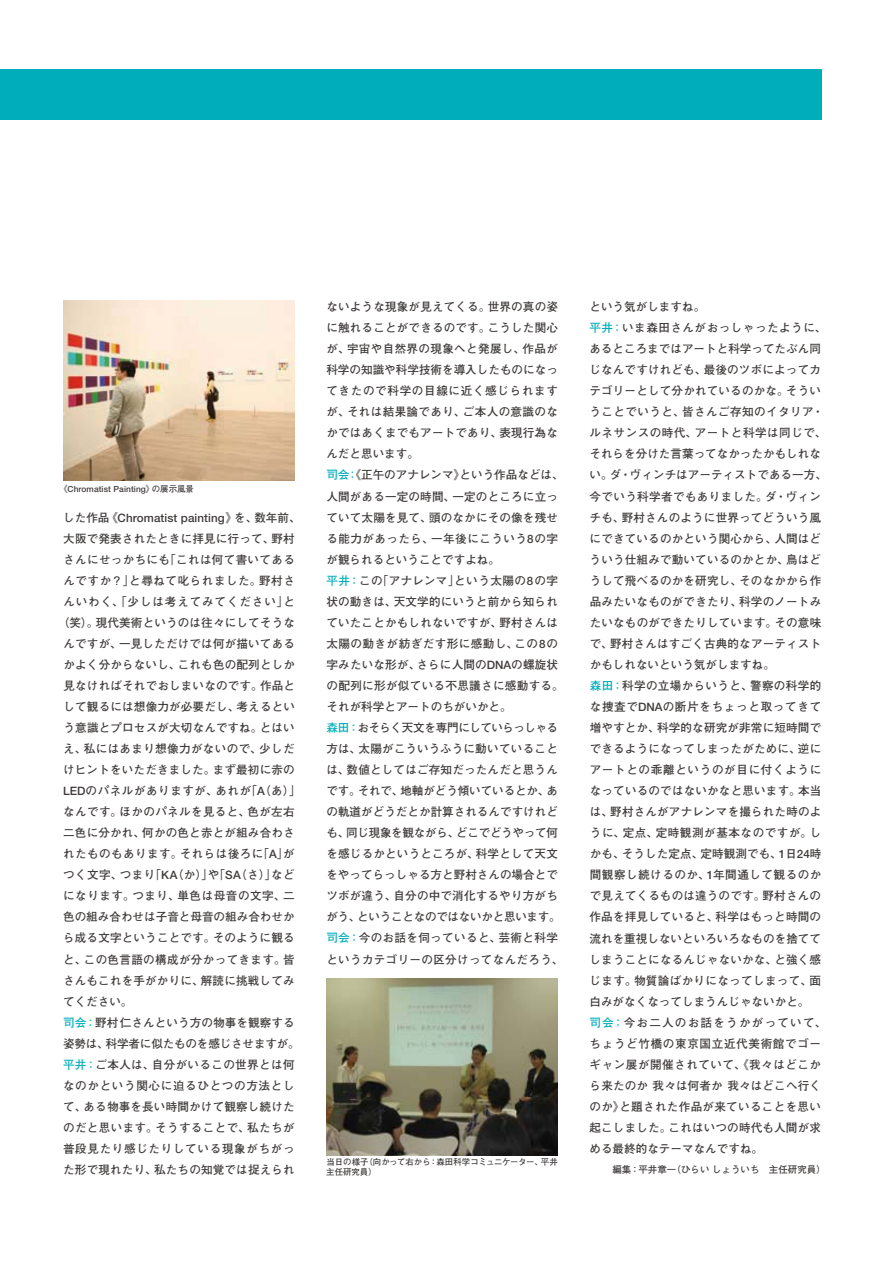
<style>
.page{position:relative;width:893px;height:1263px;background:#fff}
.page>*{position:absolute;margin:0;border:0;box-sizing:border-box;transform-origin:0 0}
.t1{font:11.55px/21px "Futo Go B101 Pro Bold 90 msp RKSJ H";letter-spacing:.015em;color:#3f3b3a}
.t2{font:11.55px "Futo Go B101 Pro Bold 90 msp RKSJ H";letter-spacing:.045em;color:#3f3b3a}
.t3{font:11.55px "Futo Go B101 Pro Bold 90 msp RKSJ H";letter-spacing:.035em;color:#3f3b3a}
.t4{font:11.55px "Futo Go B101 Pro Bold 90 msp RKSJ H";letter-spacing:.055em;color:#3f3b3a}
.t5{font:500 11.55px "Helvetica Neue LT Std";letter-spacing:.01em;color:#3f3b3a}
.t6{font:11.55px "Futo Go B101 Pro Bold 90 msp RKSJ H";letter-spacing:-.015em;color:#3f3b3a}
.t7{font:11.55px "Futo Go B101 Pro Bold 90 msp RKSJ H";letter-spacing:.075em;color:#3f3b3a}
.t8{font:9.45px "Futo Go B101 Pro Bold 90 msp RKSJ H";color:#3f3b3a}
.t9{font:8.4px/10.5px "Futo Go B101 Pro Bold 90 msp RKSJ H";color:#3f3b3a}
.t10{font:500 8.4px "Helvetica Neue LT Std";letter-spacing:.01em;color:#3f3b3a}
.s1{font-family:"Futo Go B101 Pro Bold 90 msp RKSJ H";font-weight:400}
.s2{font-family:"Helvetica Neue LT Std";font-weight:500}
.s3{color:#00aebb}
</style>
<div class="page">
<img style="left:63px;top:301px;width:232px;height:180px">
<img style="left:326px;top:979px;width:232px;height:176px">
<div style="left:0;top:69px;width:821px;height:51px;background:#00aebb"></div>
<p class="t10" style="left:59px;top:486px;width:136px"><span class="s1">《</span>Chromatist Painting<span class="s1">》の展示風景</span></p>
<p class="t5" style="left:63px;top:513px;width:239px"><span class="s1">した作品《</span>Chromatist painting<span class="s1">》を、数年前、</span></p>
<p class="t1" style="left:63px;top:529px;width:233px">大阪で発表されたときに拝見に行って、野村</p>
<p class="t1" style="left:63px;top:550px;width:233px">さんにせっかちにも「これは何て書いてある</p>
<p class="t2" style="left:63px;top:576px;width:233px">んですか？」と尋ねて叱られました。野村さ</p>
<p class="t7" style="left:63px;top:597px;width:233px">んいわく、「少しは考えてみてください」と</p>
<p class="t1" style="left:58px;top:613px;width:239px">（笑）。現代美術というのは往々にしてそうな</p>
<p class="t1" style="left:63px;top:635px;width:233px">んですが、一見しただけでは何が描いてある</p>
<p class="t1" style="left:63px;top:656px;width:233px">かよく分からないし、これも色の配列としか</p>
<p class="t1" style="left:63px;top:677px;width:233px">見なければそれでおしまいなのです。作品と</p>
<p class="t1" style="left:64px;top:698px;width:233px">して観るには想像力が必要だし、考えるとい</p>
<p class="t1" style="left:64px;top:719px;width:233px">う意識とプロセスが大切なんですね。とはい</p>
<p class="t1" style="left:63px;top:740px;width:233px">え、私にはあまり想像力がないので、少しだ</p>
<p class="t1" style="left:63px;top:761px;width:233px">けヒントをいただきました。まず最初に赤の</p>
<p class="t2" style="left:63px;top:786px;width:239px"><span class="s2">LED</span>のパネルがありますが、あれが「<span class="s2">A</span>（あ）」</p>
<p class="t1" style="left:63px;top:803px;width:233px">なんです。ほかのパネルを見ると、色が左右</p>
<p class="t1" style="left:63px;top:824px;width:233px">二色に分かれ、何かの色と赤とが組み合わさ</p>
<p class="t3" style="left:63px;top:850px;width:233px">れたものもあります。それらは後ろに「<span class="s2">A</span>」が</p>
<p class="t3" style="left:63px;top:871px;width:233px">つく文字、つまり「<span class="s2">KA</span>（か）」や「<span class="s2">SA</span>（さ）」など</p>
<p class="t2" style="left:63px;top:892px;width:233px">になります。つまり、単色は母音の文字、二</p>
<p class="t1" style="left:63px;top:908px;width:233px">色の組み合わせは子音と母音の組み合わせか</p>
<p class="t1" style="left:63px;top:929px;width:233px">ら成る文字ということです。そのように観る</p>
<p class="t1" style="left:63px;top:950px;width:233px">と、この色言語の構成が分かってきます。皆</p>
<p class="t1" style="left:63px;top:971px;width:233px">さんもこれを手がかりに、解読に挑戦してみ</p>
<p class="t1" style="left:63px;top:992px;width:71px">てください。</p>
<p class="t1" style="left:63px;top:1013px;width:233px"><span class="s3">司会：</span>野村仁さんという方の物事を観察する</p>
<p class="t6" style="left:63px;top:1039px;width:238px">姿勢は、科学者に似たものを感じさせますが。</p>
<p class="t1" style="left:63px;top:1055px;width:233px"><span class="s3">平井：</span>ご本人は、自分がいるこの世界とは何</p>
<p class="t4" style="left:63px;top:1081px;width:233px">なのかという関心に迫るひとつの方法とし</p>
<p class="t1" style="left:63px;top:1098px;width:233px">て、ある物事を長い時間かけて観察し続けた</p>
<p class="t1" style="left:63px;top:1119px;width:233px">のだと思います。そうすることで、私たちが</p>
<p class="t4" style="left:63px;top:1144px;width:233px">普段見たり感じたりしている現象がちがっ</p>
<p class="t1" style="left:63px;top:1161px;width:233px">た形で現れたり、私たちの知覚では捉えられ</p>
<p class="t1" style="left:326px;top:298px;width:239px">ないような現象が見えてくる。世界の真の姿に触れることができるのです。こうした関心が、宇宙や自然界の現象へと発展し、作品が科学の知識や科学技術を導入したものになってきたので科学の目線に近く感じられますが、それは結果論であり、ご本人の意識のなかではあくまでもアートであり、表現行為なんだと思います。<br><span class="s3">司会：</span>《正午のアナレンマ》という作品などは、人間がある一定の時間、一定のところに立っていて太陽を見て、頭のなかにその像を残せる能力があったら、一年後にこういう<span class="s2">8</span>の字が観られるということですよね。<br><span class="s3">平井：</span>この「アナレンマ」という太陽の<span class="s2">8</span>の字状の動きは、天文学的にいうと前から知られていたことかもしれないですが、野村さんは太陽の動きが紡ぎだす形に感動し、この<span class="s2">8</span>の字みたいな形が、さらに人間の<span class="s2">DNA</span>の螺旋状の配列に形が似ている不思議さに感動する。それが科学とアートのちがいかと。<br><span class="s3">森田：</span>おそらく天文を専門にしていらっしゃる方は、太陽がこういうふうに動いていることは、数値としてはご存知だったんだと思うんです。それで、地軸がどう傾いているとか、あの軌道がどうだとか計算されるんですけれども、同じ現象を観ながら、どこでどうやって何を感じるかというところが、科学として天文をやってらっしゃる方と野村さんの場合とでツボが違う、自分の中で消化するやり方がちがう、ということなのではないかと思います。<span class="s3">司会：</span>今のお話を伺っていると、芸術と科学というカテゴリーの区分けってなんだろう、</p>
<p class="t1" style="left:589px;top:298px;width:239px">という気がしますね。<br><span class="s3">平井：</span>いま森田さんがおっしゃったように、あるところまではアートと科学ってたぶん同じなんですけれども、最後のツボによってカテゴリーとして分かれているのかな。そういうことでいうと、皆さんご存知のイタリア・ルネサンスの時代、アートと科学は同じで、それらを分けた言葉ってなかったかもしれない。ダ・ヴィンチはアーティストである一方、今でいう科学者でもありました。ダ・ヴィンチも、野村さんのように世界ってどういう風にできているのかという関心から、人間はどういう仕組みで動いているのかとか、鳥はどうして飛べるのかを研究し、そのなかから作品みたいなものができたり、科学のノートみたいなものができたりしています。その意味で、野村さんはすごく古典的なアーティストかもしれないという気がしますね。<br><span class="s3">森田：</span>科学の立場からいうと、警察の科学的な捜査で<span class="s2">DNA</span>の断片をちょっと取ってきて増やすとか、科学的な研究が非常に短時間でできるようになってしまったがために、逆にアートとの乖離というのが目に付くようになっているのではないかなと思います。本当は、野村さんがアナレンマを撮られた時のように、定点、定時観測が基本なのですが。しかも、そうした定点、定時観測でも、<span class="s2">1</span>日<span class="s2">24</span>時間観察し続けるのか、<span class="s2">1</span>年間通して観るのかで見えてくるものは違うのです。野村さんの作品を拝見していると、科学はもっと時間の流れを重視しないといろいろなものを捨ててしまうことになるんじゃないかな、と強く感じます。物質論ばかりになってしまって、面白みがなくなってしまうんじゃないかと。<br><span class="s3">司会：</span>今お二人のお話をうかがっていて、ちょうど竹橋の東京国立近代美術館でゴーギャン展が開催されていて、《我々はどこから来たのか我々は何者か我々はどこへ行くのか》と題された作品が来ていることを思い起こしました。これはいつの時代も人間が求める最終的なテーマなんですね。</p>
<p class="t8" style="left:612px;top:1166px;width:215px">編集：平井章一（ひらいしょういち　主任研究員）</p>
<p class="t9" style="left:326px;top:1158px;width:233px">当日の様子（向かって右から：森田科学コミュニケーター、平井主任研究員）</p>
</div>
